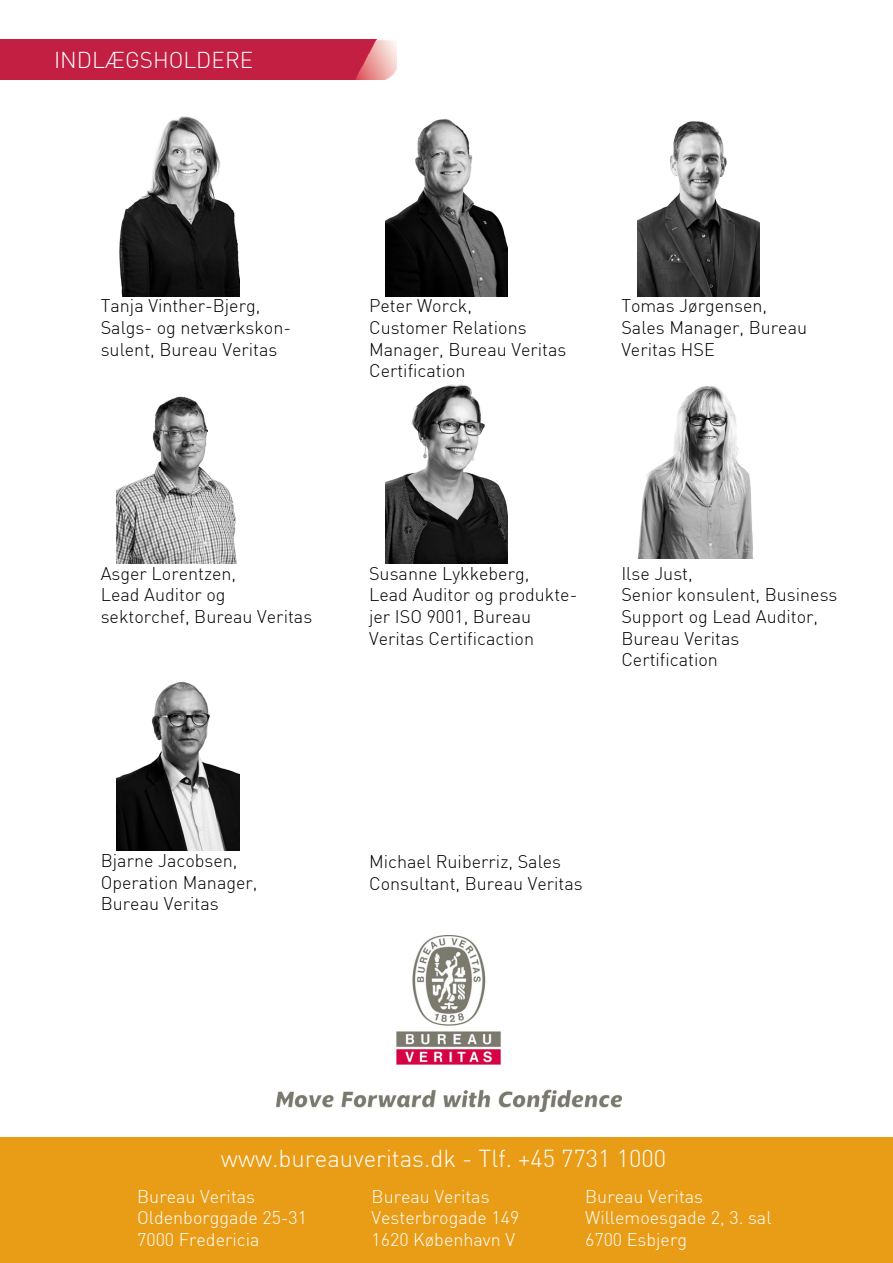
<style>
.page{position:relative;width:893px;height:1263px;background:#fff}
.page>*{position:absolute;margin:0;border:0;box-sizing:border-box;transform-origin:0 0}
.t1{font:300 24px "DIN";color:#fff}
.t2{font:300 22.5px "DIN";color:#fff}
.t3{font:300 18px/21.6px "DIN";color:#000}
.t4{font:300 18px/21.6px "DIN";color:#fff}
</style>
<div class="page">
<img style="left:119px;top:116px;width:120px;height:180px">
<img style="left:117px;top:396px;width:120px;height:167px">
<img style="left:385px;top:384px;width:123px;height:179px">
<img style="left:385px;top:119px;width:123px;height:177px">
<img style="left:637px;top:121px;width:123px;height:175px">
<img style="left:637px;top:386px;width:116px;height:173px">
<img style="left:117px;top:681px;width:122px;height:170px">
<img style="left:0;top:39px;width:396px;height:41px">
<div style="left:0;top:1137px;width:893px;height:126px;background:#e99d17"></div>
<img style="left:277px;top:935px;width:344px;height:176px">
<p class="t2" style="left:54px;top:46px;width:201px">INDLÆGSHOLDERE</p>
<p class="t3" style="left:101px;top:295px;width:192px">Tanja Vinther-Bjerg,<br>Salgs- og netværkskon&shy;sulent, Bureau Veritas</p>
<p class="t3" style="left:369px;top:295px;width:199px">Peter Worck,<br>Customer Relations<br>Manager, Bureau Veritas<br>Certification</p>
<p class="t3" style="left:621px;top:295px;width:187px">Tomas Jørgensen,<br>Sales Manager, Bureau<br>Veritas HSE</p>
<p class="t3" style="left:101px;top:562px;width:213px">Asger Lorentzen,<br>Lead Auditor og sektorchef, Bureau Veritas</p>
<p class="t3" style="left:369px;top:562px;width:210px">Susanne Lykkeberg,<br>Lead Auditor og produkte&shy;jer ISO 9001, Bureau<br>Veritas Certificaction</p>
<p class="t3" style="left:621px;top:562px;width:218px">Ilse Just,<br>Senior konsulent, Business<br>Support og Lead Auditor,<br>Bureau Veritas<br>Certification</p>
<p class="t3" style="left:101px;top:849px;width:158px">Bjarne Jacobsen,<br>Operation Manager,<br>Bureau Veritas</p>
<p class="t3" style="left:369px;top:851px;width:215px">Michael Ruiberriz, Sales<br>Consultant, Bureau Veritas</p>
<h1 class="t1" style="left:221px;top:1143px;width:447px">www.bureauveritas.dk - Tlf. +45 7731 1000</h1>
<p class="t4" style="left:137px;top:1185px;width:171px">Bureau Veritas<br>Oldenborggade 25-31<br>7000 Fredericia</p>
<p class="t4" style="left:372px;top:1185px;width:149px">Bureau Veritas<br>Vesterbrogade 149<br>1620 København V</p>
<p class="t4" style="left:585px;top:1185px;width:188px">Bureau Veritas<br>Willemoesgade 2, 3. sal<br>6700 Esbjerg</p>
</div>
